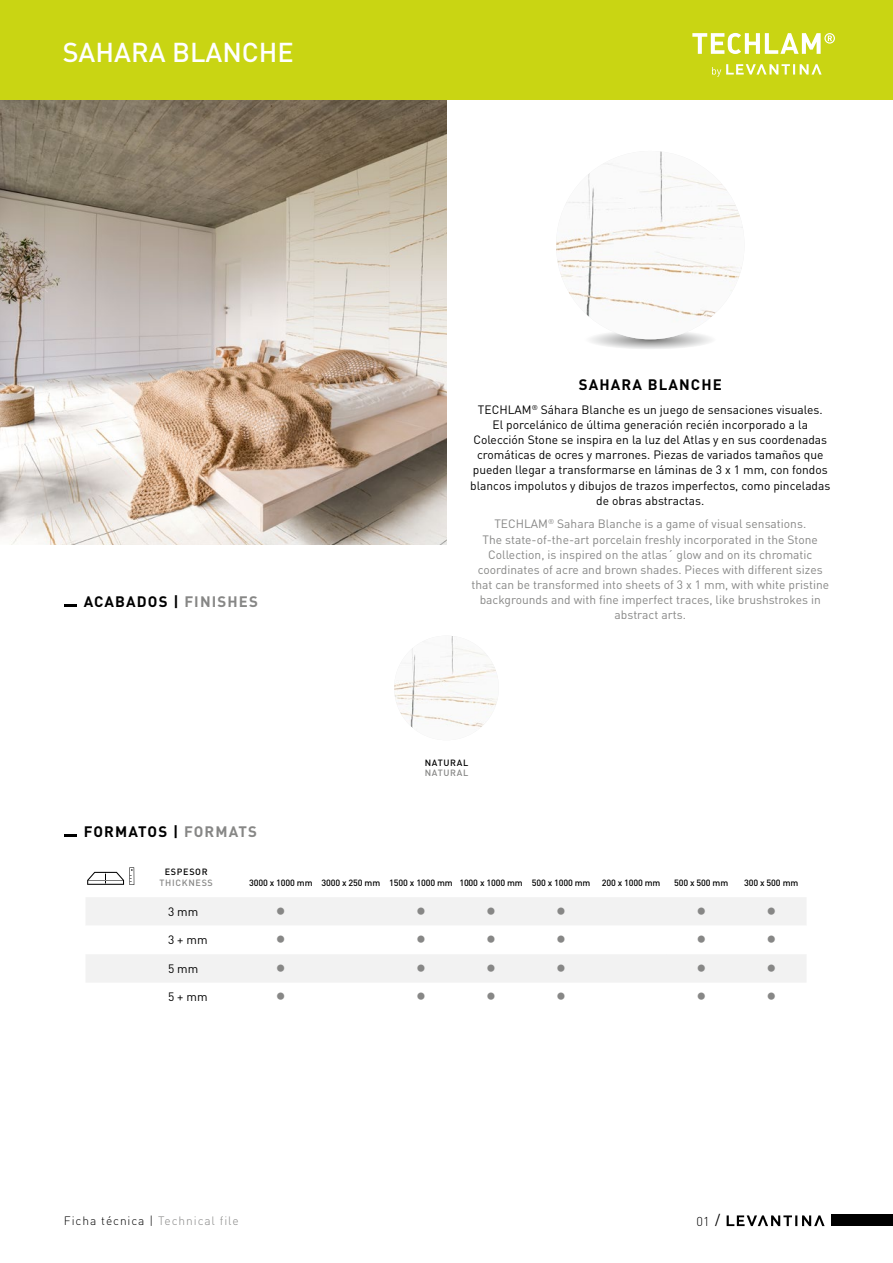
<style>
.page{position:relative;width:893px;height:1263px;background:#fff}
.page>*{position:absolute;margin:0;border:0;box-sizing:border-box;transform-origin:0 0}
.t1{font:27px "Minion Pro";color:#878786}
.t2{font:500 27px "DIN";color:#fff}
.t3{font:700 15px "DIN";letter-spacing:.075em;color:#000}
.t4{font:300 12.75px "DIN";color:#000}
.t5{font:12px/15.1px "DIN";color:#000;text-align:center}
.t6{font:12px/15.1px "DIN";color:#878786;text-align:center}
.t7{font:300 12px "DIN";letter-spacing:.075em;color:#000}
.t8{font:500 9px "DIN";letter-spacing:-.015em;color:#000}
.t9{font:500 9px "DIN";letter-spacing:.075em;color:#878786}
.t10{font:500 9px "DIN";letter-spacing:.075em;color:#000}
.s1{color:#878786}
.s2{font-weight:400;font-size:14.25px}
</style>
<div class="page">
<img style="left:0;top:100px;width:446px;height:444px">
<div style="left:0;top:0;width:893px;height:100px;background:#c9d513"></div>
<svg style="left:590px;top:332px;width:122px;height:17px"></svg>
<img style="left:556px;top:151px;width:188px;height:188px;border-radius:94px">
<svg style="left:64px;top:604px;width:13px;height:2px"></svg>
<svg style="left:64px;top:835px;width:13px;height:2px"></svg>
<img style="left:394px;top:636px;width:105px;height:104px;border-radius:52px">
<svg style="left:87px;top:867px;width:47px;height:18px"></svg>
<div style="left:86px;top:897px;width:720px;height:85px;background:#f2f2f2"></div>
<svg style="left:86px;top:926px;width:720px;height:28px"></svg>
<svg style="left:164px;top:904px;width:36px;height:15px"></svg>
<svg style="left:166px;top:961px;width:34px;height:16px"></svg>
<div style="left:831px;top:1215px;width:62px;height:11px;background:#000"></div>
<svg style="left:727px;top:1215px;width:98px;height:11px"></svg>
<svg style="left:692px;top:33px;width:143px;height:21px"></svg>
<svg style="left:712px;top:64px;width:110px;height:13px"></svg>
<h1 class="t2" style="left:63px;top:34px;width:233px">SAHARA BLANCHE</h1>
<p class="t3" style="left:84px;top:591px;width:176px">ACABADOS | <span class="s1">FINISHES</span></p>
<p class="t3" style="left:84px;top:822px;width:175px">FORMATOS | <span class="s1">FORMATS</span></p>
<p class="t3" style="left:579px;top:375px;width:145px">SAHARA BLANCHE</p>
<p class="t5" style="left:470px;top:402px;width:362px">TECHLAM<sup>®</sup> Sáhara Blanche es un juego de sensaciones visuales.<br>El porcelánico de última generación recién incorporado a la Colección Stone se inspira en la luz del Atlas y en sus coordenadas cromáticas de ocres y marrones. Piezas de variados tamaños que pueden llegar a transformarse en láminas de 3 x 1 mm, con fondos blancos impolutos y dibujos de trazos imperfectos, como pinceladas de obras abstractas.</p>
<p class="t6" style="left:471px;top:517px;width:359px">TECHLAM<sup>®</sup> Sahara Blanche is a game of visual sensations.<br>The state-of-the-art porcelain freshly incorporated in the Stone Collection, is inspired on the atlas´ glow and on its chromatic coordinates of acre and brown shades. Pieces with different sizes that can be transformed into sheets of 3 x 1 mm, with white pristine backgrounds and with fine imperfect traces, like brushstrokes in abstract arts.</p>
<p class="t10" style="left:425px;top:756px;width:45px">NATURAL</p>
<p class="t9" style="left:425px;top:767px;width:45px">NATURAL</p>
<p class="t10" style="left:165px;top:865px;width:44px">ESPESOR</p>
<p class="t9" style="left:160px;top:876px;width:55px">THICKNESS</p>
<p class="t5" style="left:168px;top:904px;width:32px">3 mm</p>
<h1 class="t1" style="left:275px;top:890px;width:12px">•</h1>
<h1 class="t1" style="left:416px;top:890px;width:82px">• •</h1>
<h1 class="t1" style="left:556px;top:890px;width:12px">•</h1>
<h1 class="t1" style="left:696px;top:890px;width:82px">• •</h1>
<p class="t5" style="left:168px;top:933px;width:41px">3 + mm</p>
<h1 class="t1" style="left:275px;top:918px;width:12px">•</h1>
<h1 class="t1" style="left:416px;top:918px;width:82px">• •</h1>
<h1 class="t1" style="left:556px;top:918px;width:12px">•</h1>
<h1 class="t1" style="left:696px;top:918px;width:82px">• •</h1>
<p class="t5" style="left:168px;top:961px;width:32px">5 mm</p>
<h1 class="t1" style="left:275px;top:947px;width:12px">•</h1>
<h1 class="t1" style="left:416px;top:947px;width:82px">• •</h1>
<h1 class="t1" style="left:556px;top:947px;width:12px">•</h1>
<h1 class="t1" style="left:696px;top:947px;width:82px">• •</h1>
<p class="t5" style="left:168px;top:990px;width:41px">5 + mm</p>
<h1 class="t1" style="left:275px;top:975px;width:12px">•</h1>
<h1 class="t1" style="left:416px;top:975px;width:82px">• •</h1>
<h1 class="t1" style="left:556px;top:975px;width:12px">•</h1>
<h1 class="t1" style="left:696px;top:975px;width:82px">• •</h1>
<p class="t8" style="left:249px;top:876px;width:343px">3000 x 1000 mm 3000 x 250 mm 1500 x 1000 mm 1000 x 1000 mm 500 x 1000 mm</p>
<p class="t8" style="left:602px;top:876px;width:60px">200 x 1000 mm</p>
<p class="t8" style="left:674px;top:876px;width:56px">500 x 500 mm</p>
<p class="t8" style="left:744px;top:876px;width:56px">300 x 500 mm</p>
<p class="t7" style="left:64px;top:1213px;width:176px">Ficha técnica | <span class="s1">Technical file</span></p>
<p class="t4" style="left:696px;top:1213px;width:25px">01 <span class="s2">/</span></p>
</div>
